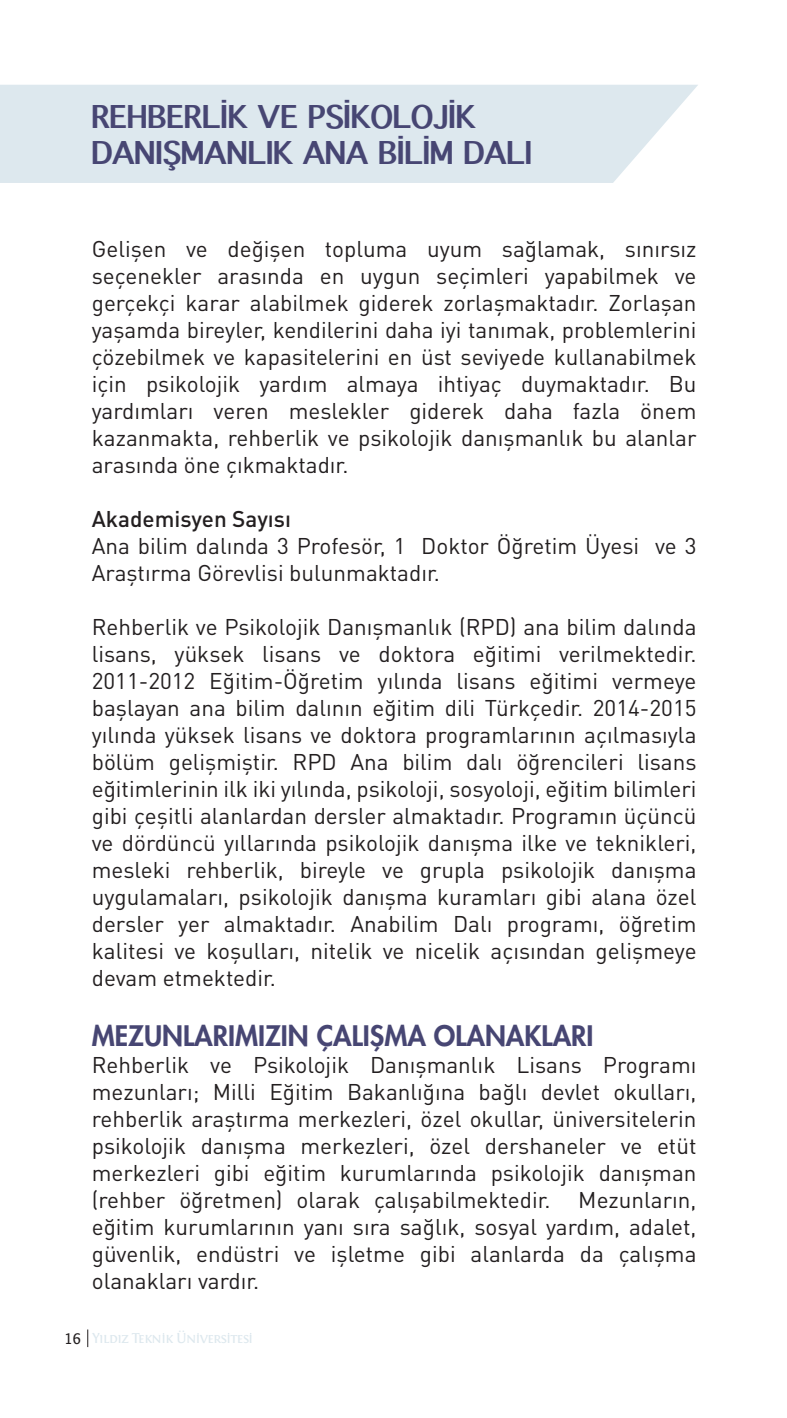
<style>
.page{position:relative;width:787px;height:1418px;background:#fff}
.page>*{position:absolute;margin:0;border:0;box-sizing:border-box;transform-origin:0 0}
.t1{font:700 30px "Thonburi";color:#474673}
.t2{font:800 27.5px "Futura Std";color:#474673}
.t3{font:22.5px/27px "DIN Pro";color:#231f20;text-align:justify}
.t4{font:500 22.5px "DIN Pro";color:#231f20}
.t5{font:16.25px "Fontin Sans Small Caps";color:#231f20}
.t6{font:15px "Fontin Small Caps";letter-spacing:-.04em;color:#dde8ee}
</style>
<div class="page">
<svg style="left:87px;top:1329px;width:1px;height:17px"></svg>
<div style="left:0;top:85px;width:698px;height:98px;background:#dde8ee"></div>
<p class="t1" style="left:91px;top:100px;width:386px">REHBERLİK VE PSİKOLOJİK</p>
<p class="t1" style="left:91px;top:136px;width:442px">DANIŞMANLIK ANA BİLİM DALI</p>
<p class="t3" style="left:92px;top:234px;width:606px">Gelişen ve değişen topluma uyum sağlamak, sınırsız seçenekler arasında en uygun seçimleri yapabilmek ve gerçekçi karar alabilmek giderek zorlaşmaktadır. Zorlaşan yaşamda bireyler, kendilerini daha iyi tanımak, problemlerini çözebilmek ve kapasitelerini en üst seviyede kullanabilmek için psikolojik yardım almaya ihtiyaç duymaktadır. Bu yardımları veren meslekler giderek daha fazla önem kazanmakta, rehberlik ve psikolojik danışmanlık bu alanlar arasında öne çıkmaktadır.</p>
<p class="t4" style="left:92px;top:504px;width:201px">Akademisyen Sayısı</p>
<p class="t3" style="left:92px;top:531px;width:606px">Ana bilim dalında 3 Profesör, 1 Doktor Öğretim Üyesi ve 3<br>Araştırma Görevlisi bulunmaktadır.</p>
<p class="t3" style="left:92px;top:612px;width:606px">Rehberlik ve Psikolojik Danışmanlık (RPD) ana bilim dalında lisans, yüksek lisans ve doktora eğitimi verilmektedir.<br>2011-2012 Eğitim-Öğretim yılında lisans eğitimi vermeye başlayan ana bilim dalının eğitim dili Türkçedir. 2014-2015 yılında yüksek lisans ve doktora programlarının açılmasıyla bölüm gelişmiştir. RPD Ana bilim dalı öğrencileri lisans eğitimlerinin ilk iki yılında, psikoloji, sosyoloji, eğitim bilimleri gibi çeşitli alanlardan dersler almaktadır. Programın üçüncü ve dördüncü yıllarında psikolojik danışma ilke ve teknikleri, mesleki rehberlik, bireyle ve grupla psikolojik danışma uygulamaları, psikolojik danışma kuramları gibi alana özel dersler yer almaktadır. Anabilim Dalı programı, öğretim kalitesi ve koşulları, nitelik ve nicelik açısından gelişmeye devam etmektedir.</p>
<p class="t2" style="left:92px;top:1018px;width:503px">MEZUNLARIMIZIN ÇALIŞMA OLANAKLARI</p>
<p class="t3" style="left:92px;top:1050px;width:606px">Rehberlik ve Psikolojik Danışmanlık Lisans Programı mezunları; Milli Eğitim Bakanlığına bağlı devlet okulları, rehberlik araştırma merkezleri, özel okullar, üniversitelerin psikolojik danışma merkezleri, özel dershaneler ve etüt merkezleri gibi eğitim kurumlarında psikolojik danışman (rehber öğretmen) olarak çalışabilmektedir. Mezunların, eğitim kurumlarının yanı sıra sağlık, sosyal yardım, adalet, güvenlik, endüstri ve işletme gibi alanlarda da çalışma olanakları vardır.</p>
<p class="t5" style="left:65px;top:1329px;width:18px">16</p>
<p class="t6" style="left:92px;top:1329px;width:162px">Yıldız Teknik Üniversitesi</p>
</div>
